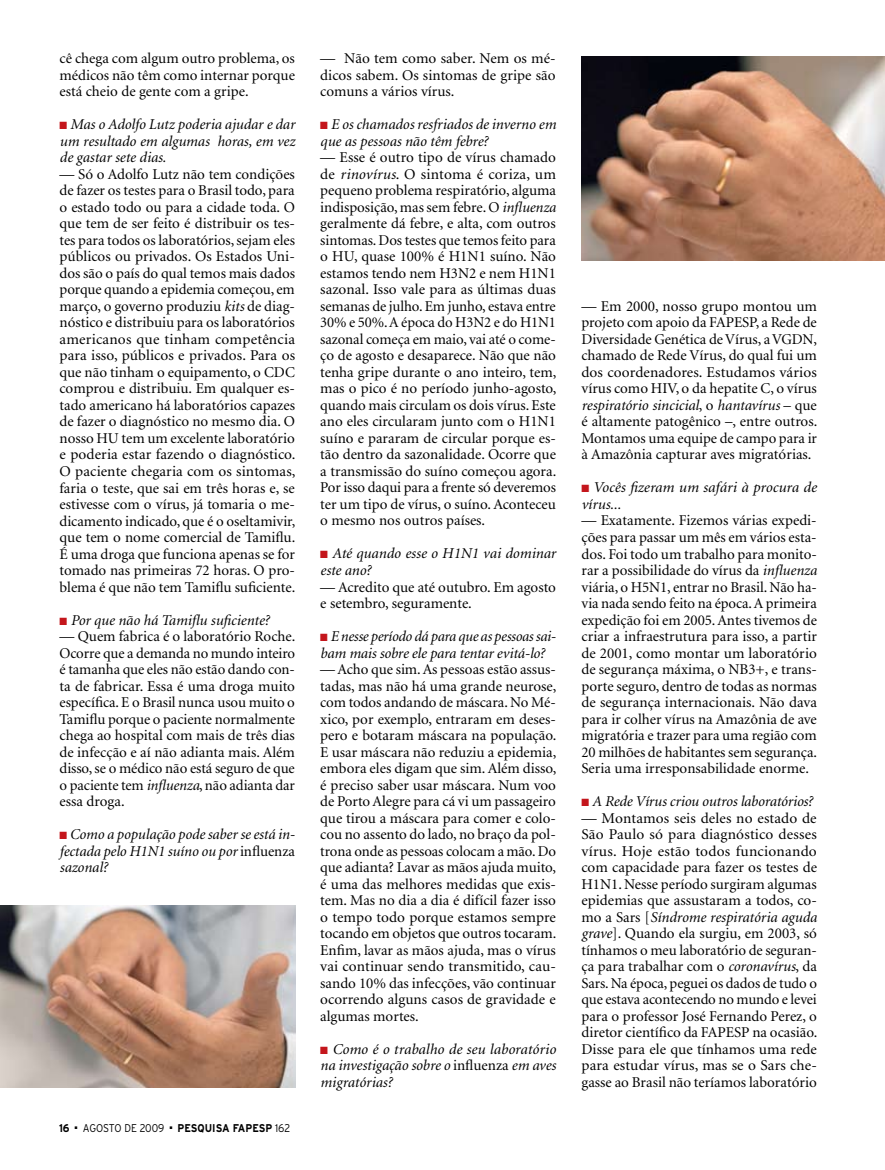
<style>
.page{position:relative;width:885px;height:1170px;background:#fff}
.page>*{position:absolute;margin:0;border:0;box-sizing:border-box;transform-origin:0 0}
.t1{font:15px/16.5px "Minion";color:#000;text-align:justify}
.t2{font:italic 15px/16.5px "Minion";color:#000}
.t3{font:700 11.25px "Interstate";color:#000;scale:.9 1}
.t4{font:300 11.25px "Interstate";letter-spacing:-.01em;color:#000;scale:.9 1}
.s1{color:#c4161c}
.s2{font-style:italic}
.s3{font-style:normal}
.s4{font-weight:300}
</style>
<div class="page">
<img style="left:0;top:905px;width:295px;height:181px">
<img style="left:581px;top:56px;width:303px;height:205px">
<p class="t1" style="left:60px;top:51px;width:237px">cê chega com algum outro problema, os médicos não têm como internar porque está cheio de gente com a gripe.</p>
<p class="t2" style="left:60px;top:117px;width:237px;text-align:justify"><span class="s1">■</span> Mas o Adolfo Lutz poderia ajudar e dar um resultado em algumas horas, em vez de gastar sete dias.</p>
<p class="t1" style="left:60px;top:166px;width:237px">— Só o Adolfo Lutz não tem condições de fazer os testes para o Brasil todo, para o estado todo ou para a cidade toda. O que tem de ser feito é distribuir os tes&shy;tes para todos os laboratórios, sejam eles públicos ou privados. Os Estados Uni&shy;dos são o país do qual temos mais dados porque quando a epidemia começou, em março, o governo produziu <span class="s2">kits</span> de diag&shy;nóstico e distribuiu para os laboratórios americanos que tinham competência para isso, públicos e privados. Para os que não tinham o equipamento, o CDC comprou e distribuiu. Em qualquer es&shy;tado americano há laboratórios capazes de fazer o diagnóstico no mesmo dia. O nosso HU tem um excelente laboratório e poderia estar fazendo o diagnóstico.<br>O paciente chegaria com os sintomas, faria o teste, que sai em três horas e, se estivesse com o vírus, já tomaria o me&shy;dicamento indicado, que é o oseltamivir, que tem o nome comercial de Tamiflu.<br>É uma droga que funciona apenas se for tomado nas primeiras 72 horas. O pro&shy;blema é que não tem Tamiflu suficiente.</p>
<p class="t2" style="left:60px;top:612px;width:211px"><span class="s1">■</span> Por que não há Tamiflu suficiente?</p>
<p class="t1" style="left:60px;top:628px;width:237px">— Quem fabrica é o laboratório Roche.<br>Ocorre que a demanda no mundo inteiro é tamanha que eles não estão dando con&shy;ta de fabricar. Essa é uma droga muito específica. E o Brasil nunca usou muito o Tamiflu porque o paciente normalmente chega ao hospital com mais de três dias de infecção e aí não adianta mais. Além disso, se o médico não está seguro de que o paciente tem <span class="s2">influenza</span>, não adianta dar essa droga.</p>
<p class="t2" style="left:60px;top:826px;width:237px;text-align:justify"><span class="s1">■</span> Como a população pode saber se está in&shy;fectada pelo H1N1 suíno ou por <span class="s3">influenza </span>sazonal?</p>
<p class="t3" style="left:59px;top:1121px;width:13px">16</p>
<p class="t4" style="left:75px;top:1121px;width:101px">■ AGOSTO DE 2009</p>
<p class="t3" style="left:170px;top:1121px;width:135px">■ PESQUISA FAPESP <span class="s4">162</span></p>
<p class="t1" style="left:320px;top:51px;width:237px">— Não tem como saber. Nem os mé&shy;dicos sabem. Os sintomas de gripe são comuns a vários vírus.</p>
<p class="t2" style="left:320px;top:117px;width:237px"><span class="s1">■</span> E os chamados resfriados de inverno em que as pessoas não têm febre?</p>
<p class="t1" style="left:320px;top:150px;width:238px">— Esse é outro tipo de vírus chamado de <span class="s2">rinovírus</span>. O sintoma é coriza, um pequeno problema respiratório, alguma indisposição, mas sem febre. O <span class="s2">influenza </span>geralmente dá febre, e alta, com outros sintomas. Dos testes que temos feito para o HU, quase 100% é H1N1 suíno. Não estamos tendo nem H3N2 e nem H1N1 sazonal. Isso vale para as últimas duas semanas de julho. Em junho, estava entre 30% e 50%. A época do H3N2 e do H1N1 sazonal começa em maio, vai até o come&shy;ço de agosto e desaparece. Não que não tenha gripe durante o ano inteiro, tem, mas o pico é no período junho-agosto, quando mais circulam os dois vírus. Este ano eles circularam junto com o H1N1 suíno e pararam de circular porque es&shy;tão dentro da sazonalidade. Ocorre que a transmissão do suíno começou agora.<br>Por isso daqui para a frente só deveremos ter um tipo de vírus, o suíno. Aconteceu o mesmo nos outros países.</p>
<p class="t2" style="left:320px;top:546px;width:237px"><span class="s1">■</span> Até quando esse o H1N1 vai dominar este ano?</p>
<p class="t1" style="left:320px;top:579px;width:237px">— Acredito que até outubro. Em agosto e setembro, seguramente.</p>
<p class="t2" style="left:320px;top:628px;width:237px"><span class="s1">■</span> E nesse período dá para que as pessoas sai&shy;bam mais sobre ele para tentar evitá-lo?</p>
<p class="t1" style="left:320px;top:661px;width:238px">— Acho que sim. As pessoas estão assus&shy;tadas, mas não há uma grande neurose, com todos andando de máscara. No Mé&shy;xico, por exemplo, entraram em deses&shy;pero e botaram máscara na população.<br>E usar máscara não reduziu a epidemia, embora eles digam que sim. Além disso, é preciso saber usar máscara. Num voo de Porto Alegre para cá vi um passageiro que tirou a máscara para comer e colo&shy;cou no assento do lado, no braço da pol&shy;trona onde as pessoas colocam a mão. Do que adianta? Lavar as mãos ajuda muito, é uma das melhores medidas que exis&shy;tem. Mas no dia a dia é difícil fazer isso o tempo todo porque estamos sempre tocando em objetos que outros tocaram.<br>Enfim, lavar as mãos ajuda, mas o vírus vai continuar sendo transmitido, cau&shy;sando 10% das infecções, vão continuar ocorrendo alguns casos de gravidade e algumas mortes.</p>
<p class="t2" style="left:320px;top:1041px;width:237px;text-align:justify"><span class="s1">■</span> Como é o trabalho de seu laboratório na investigação sobre o <span class="s3">influenza</span> em aves migratórias?</p>
<p class="t1" style="left:581px;top:298px;width:237px">— Em 2000, nosso grupo montou um projeto com apoio da FAPESP, a Rede de Diversidade Genética de Vírus, a VGDN, chamado de Rede Vírus, do qual fui um dos coordenadores. Estudamos vários vírus como HIV, o da hepatite C, o vírus <span class="s2">respiratório sincicial</span>, o <span class="s2">hantavírus</span> – que é altamente patogênico –, entre outros.<br>Montamos uma equipe de campo para ir à Amazônia capturar aves migratórias.</p>
<p class="t2" style="left:581px;top:480px;width:237px"><span class="s1">■</span> Vocês fizeram um safári à procura de vírus...</p>
<p class="t1" style="left:581px;top:513px;width:237px">— Exatamente. Fizemos várias expedi&shy;ções para passar um mês em vários esta&shy;dos. Foi todo um trabalho para monito&shy;rar a possibilidade do vírus da <span class="s2">influenza </span>viária, o H5N1, entrar no Brasil. Não ha&shy;via nada sendo feito na época. A primeira expedição foi em 2005. Antes tivemos de criar a infraestrutura para isso, a partir de 2001, como montar um laboratório de segurança máxima, o NB3+, e trans&shy;porte seguro, dentro de todas as normas de segurança internacionais. Não dava para ir colher vírus na Amazônia de ave migratória e trazer para uma região com 20 milhões de habitantes sem segurança.<br>Seria uma irresponsabilidade enorme.</p>
<p class="t2" style="left:581px;top:793px;width:233px"><span class="s1">■</span> A Rede Vírus criou outros laboratórios?</p>
<p class="t1" style="left:581px;top:810px;width:237px">— Montamos seis deles no estado de São Paulo só para diagnóstico desses vírus. Hoje estão todos funcionando com capacidade para fazer os testes de H1N1. Nesse período surgiram algumas epidemias que assustaram a todos, co&shy;mo a Sars [<span class="s2">Síndrome respiratória aguda grave</span>]. Quando ela surgiu, em 2003, só tínhamos o meu laboratório de seguran&shy;ça para trabalhar com o <span class="s2">coronavírus</span>, da Sars. Na época, peguei os dados de tudo o que estava acontecendo no mundo e levei para o professor José Fernando Perez, o diretor científico da FAPESP na ocasião.<br>Disse para ele que tínhamos uma rede para estudar vírus, mas se o Sars che&shy;gasse ao Brasil não teríamos laboratório</p>
</div>
